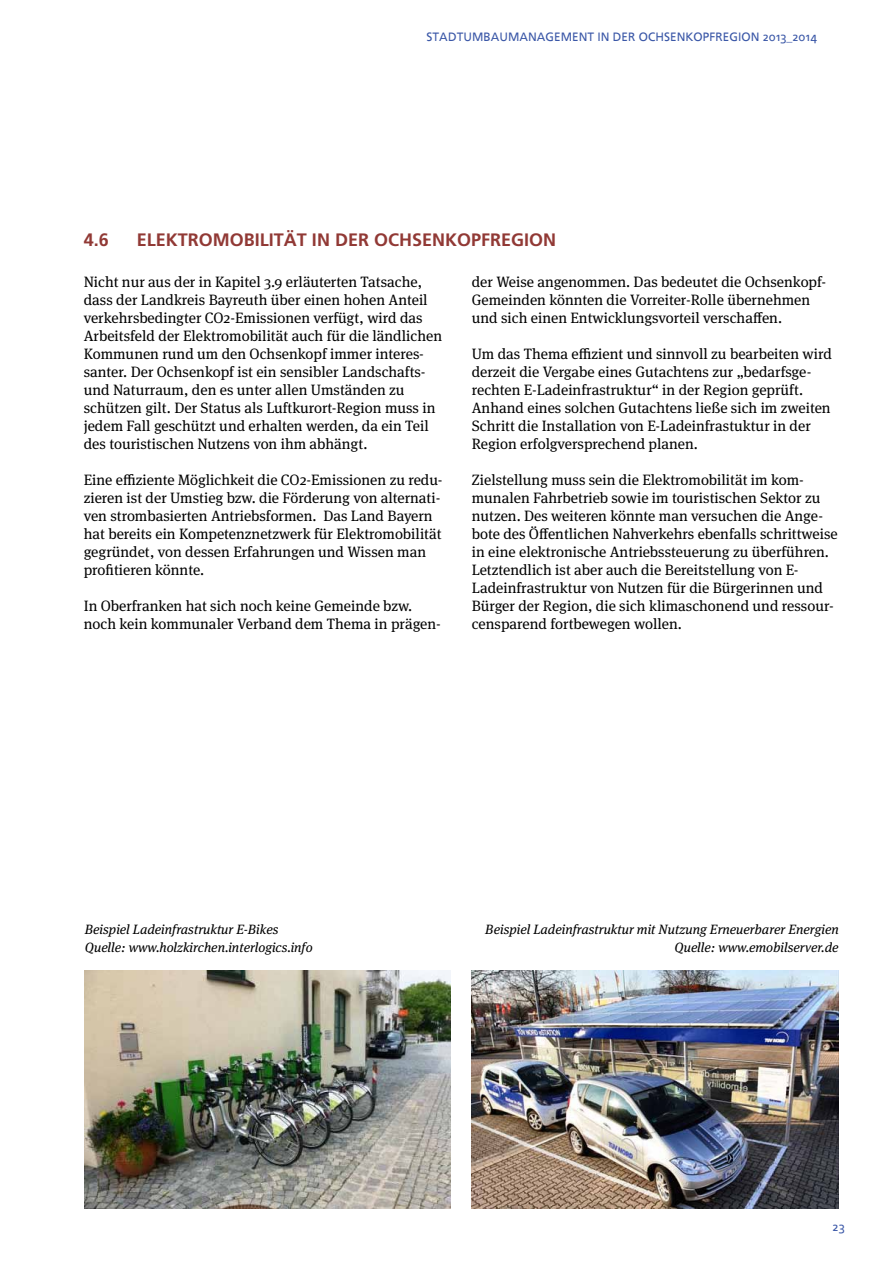
<style>
.page{position:relative;width:893px;height:1263px;background:#fff}
.page>*{position:absolute;margin:0;border:0;box-sizing:border-box;transform-origin:0 0}
.t1{font:700 18px "Frutiger";color:#913935}
.t2{font:15px/18px "Meta Serif Pro";color:#000}
.t3{font:italic 13.5px/18px "Meta Serif Pro";color:#000}
.t4{font:12px "Frutiger Linotype";color:#3a57a7}
</style>
<div class="page">
<img style="left:471px;top:970px;width:368px;height:239px">
<img style="left:85px;top:970px;width:366px;height:239px">
<p class="t4" style="left:427px;top:29px;width:392px">STADTUMBAUMANAGEMENT IN DER OCHSENKOPFREGION 2013_2014</p>
<p class="t1" style="left:84px;top:229px;width:27px">4.6</p>
<p class="t1" style="left:137px;top:229px;width:421px">ELEKTROMOBI LITÄT IN DER OCHSENKOPFREGION</p>
<p class="t2" style="left:84px;top:272px;width:360px">Nicht nur aus der in Kapitel 3.9 erläuterten Tatsache, dass der Landkreis Bayreuth über einen hohen Anteil verkehrsbedingter CO2-Emissionen verfügt, wird das Arbeitsfeld der Elektromobilität auch für die ländlichen Kommunen rund um den Ochsenkopf immer interes&shy;santer. Der Ochsenkopf ist ein sensibler Landschafts&shy;und Naturraum, den es unter allen Umständen zu schützen gilt. Der Status als Luftkurort-Region muss in jedem Fall geschützt und erhalten werden, da ein Teil des touristischen Nutzens von ihm abhängt.</p>
<p class="t2" style="left:84px;top:470px;width:360px">Eine effiziente Möglichkeit die CO2-Emissionen zu redu&shy;zieren ist der Umstieg bzw. die Förderung von alternati&shy;ven strombasierten Antriebsformen. Das Land Bayern hat bereits ein Kompetenznetzwerk für Elektromobilität gegründet, von dessen Erfahrungen und Wissen man profitieren könnte.</p>
<p class="t2" style="left:84px;top:596px;width:359px">In Oberfranken hat sich noch keine Gemeinde bzw. noch kein kommunaler Verband dem Thema in prägen-</p>
<p class="t2" style="left:472px;top:272px;width:356px">der Weise angenommen. Das bedeutet die Ochsenkopf-<br>Gemeinden könnten die Vorreiter-Rolle übernehmen und sich einen Entwicklungsvorteil verschaffen.</p>
<p class="t2" style="left:472px;top:344px;width:362px">Um das Thema effizient und sinnvoll zu bearbeiten wird derzeit die Vergabe eines Gutachtens zur „bedarfsge&shy;rechten E-Ladeinfrastruktur“ in der Region geprüft.<br>Anhand eines solchen Gutachtens ließe sich im zweiten Schritt die Installation von E-Ladeinfrastuktur in der Region erfolgversprechend planen.</p>
<p class="t2" style="left:472px;top:470px;width:368px">Zielstellung muss sein die Elektromobilität im kom&shy;munalen Fahrbetrieb sowie im touristischen Sektor zu nutzen. Des weiteren könnte man versuchen die Ange&shy;bote des Öffentlichen Nahverkehrs ebenfalls schrittweise in eine elektronische Antriebssteuerung zu überführen.<br>Letztendlich ist aber auch die Bereitstellung von E-Ladeinfrastruktur von Nutzen für die Bürgerinnen und Bürger der Region, die sich klimaschonend und ressour&shy;censparend fortbewegen wollen.</p>
<p class="t3" style="left:85px;top:920px;width:229px">Beispiel Ladeinfrastruktur E-Bikes<br>Quelle: www.holzkirchen.interlogics.info</p>
<p class="t3" style="left:485px;top:920px;width:355px;text-align:right">Beispiel Ladeinfrastruktur mit Nutzung Erneuerbarer Energien<br>Quelle: www.emobilserver.de</p>
<p class="t4" style="left:833px;top:1219px;width:14px">23</p>
</div>
